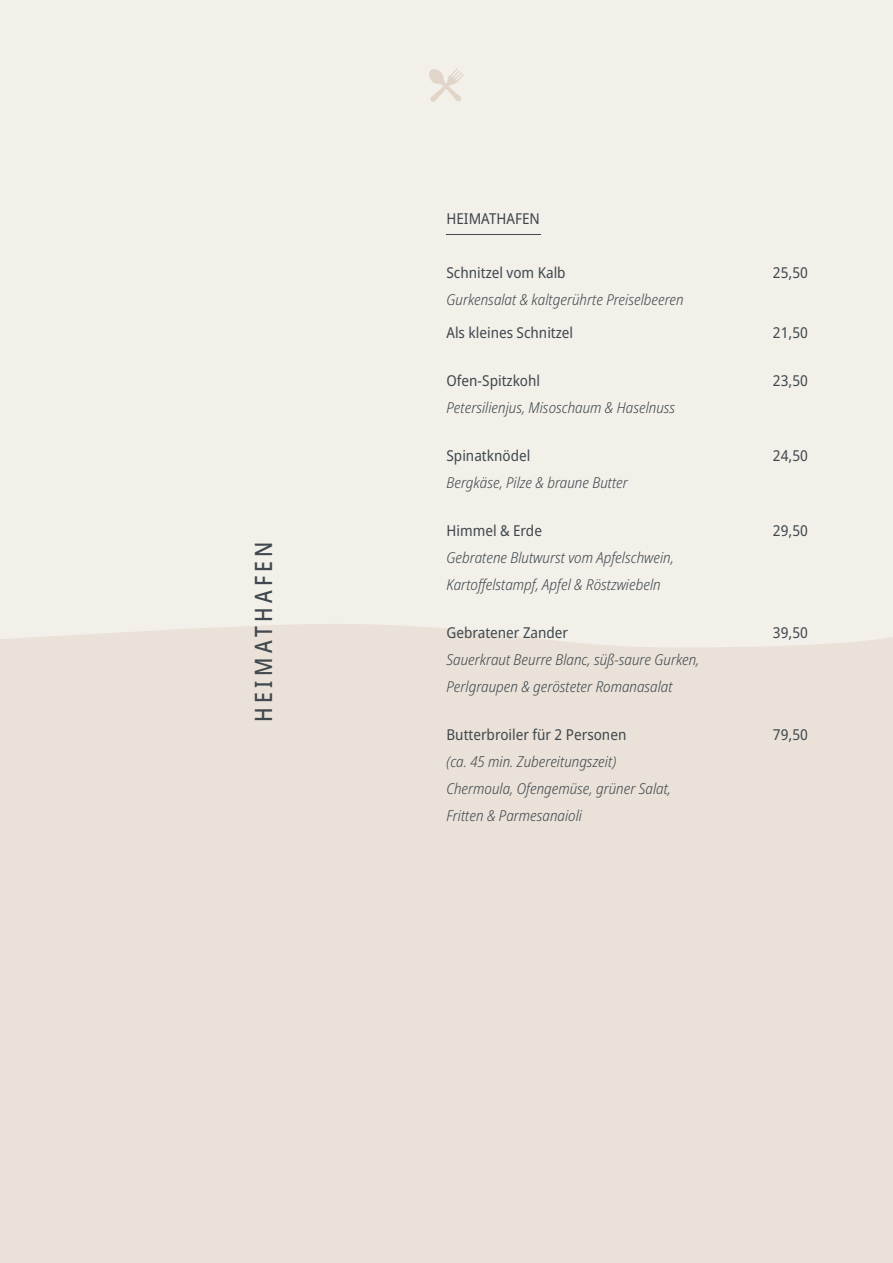
<style>
.page{position:relative;width:893px;height:1263px;background:#f3f0ea}
.page>*{position:absolute;margin:0;border:0;box-sizing:border-box;transform-origin:0 0}
.t1{font:500 semi-condensed 24px "Noto Sans";letter-spacing:.2em;color:#41494e;scale:.9 1}
.t2{font:italic 300 semi-condensed 15px/27px "Noto Sans";color:#41494e}
.t3{font:semi-condensed 15px "Noto Sans";color:#41494e}
</style>
<div class="page">
<div style="left:0;top:624px;width:893px;height:639px;background:#eae2d9"></div>
<svg style="left:429px;top:68px;width:35px;height:34px"></svg>
<hr style="left:447px;top:234px;width:94px;height:1px;background:#41494e">
<h1 class="t1" style="left:247px;top:722px;width:202px;rotate:-90deg">HEIMATHAFEN</h1>
<p class="t3" style="left:446px;top:208px;width:95px">HEIMATHAFEN</p>
<p class="t3" style="left:446px;top:262px;width:121px">Schnitzel vom Kalb</p>
<p class="t3" style="left:773px;top:262px;width:36px">25,50</p>
<p class="t2" style="left:446px;top:286px;width:239px">Gurkensalat &amp; kaltgerührte Preiselbeeren</p>
<p class="t3" style="left:446px;top:322px;width:128px">Als kleines Schnitzel</p>
<p class="t3" style="left:773px;top:322px;width:36px">21,50</p>
<p class="t3" style="left:446px;top:370px;width:95px">Ofen-Spitzkohl</p>
<p class="t3" style="left:773px;top:370px;width:36px">23,50</p>
<p class="t2" style="left:446px;top:394px;width:230px">Petersilienjus, Misoschaum &amp; Haselnuss</p>
<p class="t3" style="left:446px;top:445px;width:85px">Spinatknödel</p>
<p class="t3" style="left:773px;top:445px;width:36px">24,50</p>
<p class="t2" style="left:446px;top:469px;width:183px">Bergkäse, Pilze &amp; braune Butter</p>
<p class="t3" style="left:446px;top:520px;width:97px">Himmel &amp; Erde</p>
<p class="t3" style="left:773px;top:520px;width:36px">29,50</p>
<p class="t2" style="left:446px;top:544px;width:229px">Gebratene Blutwurst vom Apfelschwein,<br>Kartoffelstampf, Apfel &amp; Röstzwiebeln</p>
<p class="t3" style="left:446px;top:622px;width:123px">Gebratener Zander</p>
<p class="t3" style="left:773px;top:622px;width:36px">39,50</p>
<p class="t2" style="left:446px;top:646px;width:254px">Sauerkraut Beurre Blanc, süß-saure Gurken,<br>Perlgraupen &amp; gerösteter Romanasalat</p>
<p class="t3" style="left:446px;top:724px;width:181px">Butterbroiler für 2 Personen</p>
<p class="t3" style="left:773px;top:724px;width:36px">79,50</p>
<p class="t2" style="left:446px;top:748px;width:226px">(ca. 45 min. Zubereitungszeit)<br>Chermoula, Ofengemüse, grüner Salat,<br>Fritten &amp; Parmesanaioli</p>
</div>
